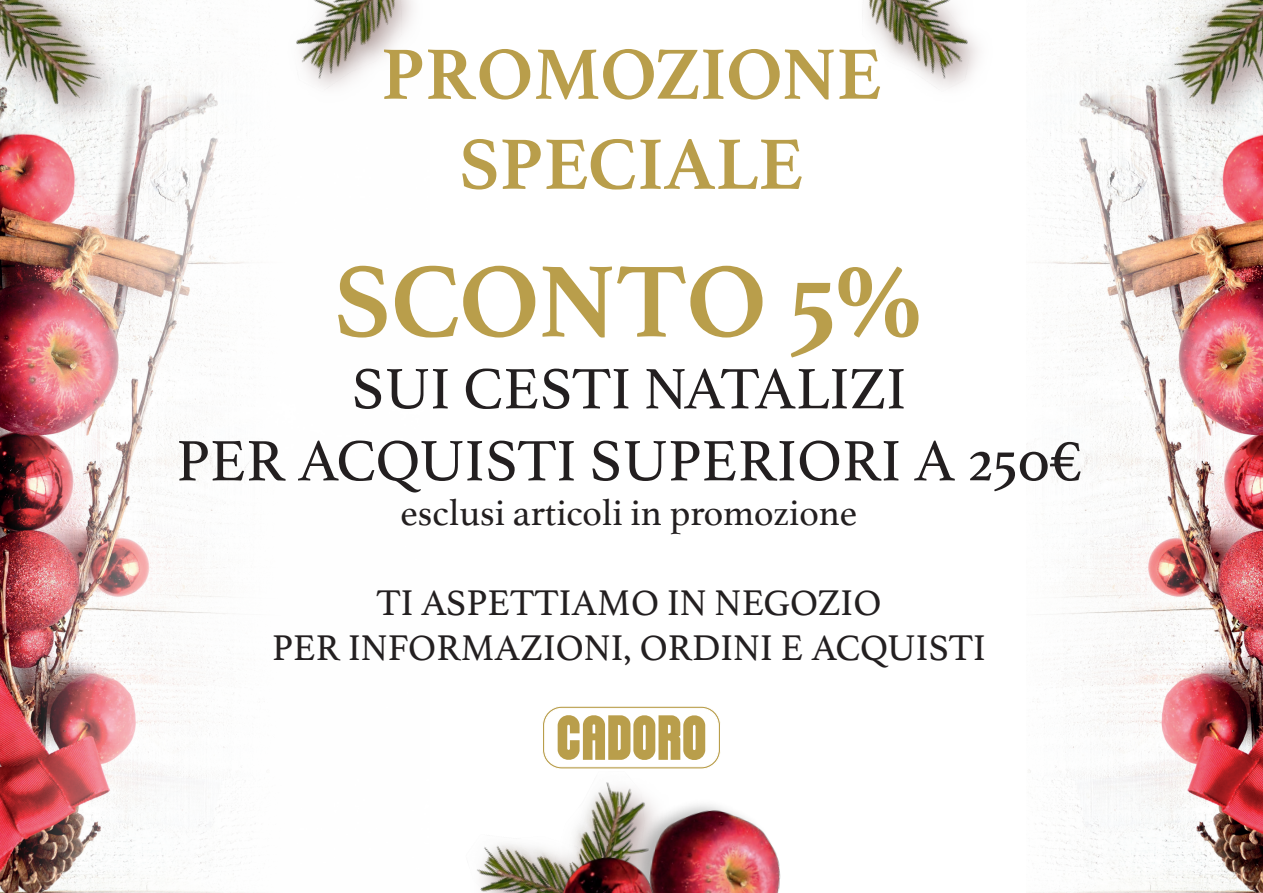
<style>
.page{position:relative;width:1263px;height:893px;background:#fff}
.page>*{position:absolute;margin:0;border:0;box-sizing:border-box;transform-origin:0 0}
.Quantità{font:700 106.5px "Athelas";color:#b99e4b}
.t1{font:700 75px "Athelas";color:#b99e4b}
.Quantità-2{font:60px "Athelas";color:#231f20}
.Quantità-3{font:37.5px "Athelas";color:#231f20}
.s1{font-size:115.5px}
</style>
<div class="page">
<img style="left:0;top:3px;width:256px;height:890px">
<img style="left:1027px;top:2px;width:236px;height:891px">
<img style="left:0;top:0;width:179px;height:163px">
<svg style="left:0;top:0;width:131px;height:136px"></svg>
<svg style="left:867px;top:0;width:111px;height:88px"></svg>
<img style="left:249px;top:3px;width:7px;height:138px">
<svg style="left:296px;top:0;width:117px;height:89px"></svg>
<svg style="left:477px;top:844px;width:49px;height:49px"></svg>
<svg style="left:583px;top:782px;width:24px;height:41px"></svg>
<img style="left:526px;top:823px;width:81px;height:70px">
<img style="left:607px;top:782px;width:174px;height:111px">
<img style="left:1089px;top:0;width:174px;height:163px">
<img style="left:1158px;top:0;width:105px;height:136px">
<svg style="left:542px;top:706px;width:179px;height:63px"></svg>
<p class="t1" style="left:381px;top:13px;width:502px">PROMOZIONE</p>
<p class="t1" style="left:459px;top:103px;width:346px">SPECIALE</p>
<p class="Quantità" style="left:334px;top:215px;width:591px">SCONTO <span class="s1">5</span>%</p>
<p class="Quantità-2" style="left:351px;top:341px;width:556px">SUI CESTI NATALIZI</p>
<p class="Quantità-2" style="left:176px;top:413px;width:907px">PER ACQUISTI SUPERIORI A 250€</p>
<p class="Quantità-3" style="left:400px;top:483px;width:458px">esclusi articoli in promozione</p>
<p class="Quantità-3" style="left:376px;top:573px;width:506px">TI ASPETTIAMO IN NEGOZIO</p>
<p class="Quantità-3" style="left:272px;top:618px;width:715px">PER INFORMAZIONI, ORDINI E ACQUISTI</p>
</div>
